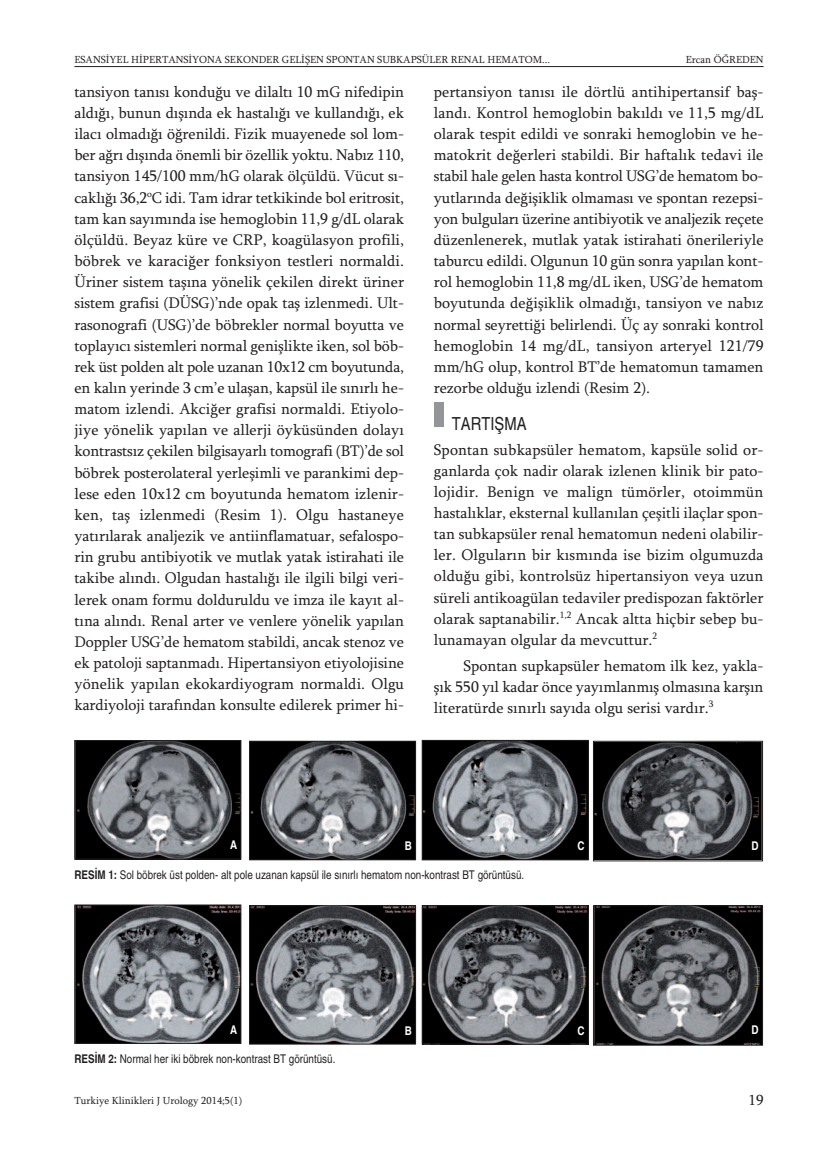
<style>
.page{position:relative;width:838px;height:1170px;background:#fff}
.page>*{position:absolute;margin:0;border:0;box-sizing:border-box;transform-origin:0 0}
.t1{font:condensed 18px "Helvetica";color:#231f20}
.t2{font:15.75px/21.1px "Sylfaen";letter-spacing:-.005em;color:#231f20;text-align:justify}
.t3{font:15px "Sylfaen";color:#231f20}
.t4{font:condensed 12px "Helvetica";color:#231f20}
.t5{font:700 condensed 12px "Helvetica";color:#fff}
.t6{font:10.5px "Sylfaen";color:#231f20}
.s1{font-weight:700}
</style>
<div class="page">
<hr style="left:74px;top:66px;width:689px;height:1px;background:#231f20">
<div style="left:434px;top:402px;width:9px;height:24px;background:#939598"></div>
<img style="left:595px;top:907px;width:166px;height:136px">
<div style="left:593px;top:905px;width:170px;height:140px;border:1px solid #231f20"></div>
<img style="left:424px;top:907px;width:162px;height:135px">
<div style="left:422px;top:905px;width:166px;height:139px;border:1px solid #231f20"></div>
<img style="left:251px;top:907px;width:163px;height:135px">
<div style="left:249px;top:905px;width:167px;height:139px;border:1px solid #231f20"></div>
<img style="left:76px;top:906px;width:163px;height:135px">
<div style="left:74px;top:904px;width:167px;height:139px;border:1px solid #231f20"></div>
<img style="left:595px;top:742px;width:166px;height:117px">
<div style="left:593px;top:740px;width:170px;height:121px;border:1px solid #231f20"></div>
<img style="left:424px;top:742px;width:162px;height:116px">
<div style="left:422px;top:740px;width:166px;height:120px;border:1px solid #231f20"></div>
<img style="left:251px;top:742px;width:163px;height:116px">
<div style="left:249px;top:740px;width:167px;height:120px;border:1px solid #231f20"></div>
<img style="left:76px;top:742px;width:163px;height:115px">
<div style="left:74px;top:740px;width:167px;height:119px;border:1px solid #231f20"></div>
<p class="t6" style="left:74px;top:53px;width:477px">ESANSİYEL HİPERTANSİYONA SEKONDER GELİŞEN SPONTAN SUBKAPSÜLER RENAL HEMATOM...</p>
<p class="t6" style="left:685px;top:53px;width:79px">Ercan ÖĞREDEN</p>
<p class="t2" style="left:74px;top:81px;width:331px">tansiyon tanısı konduğu ve dilaltı 10 mG nifedipin aldığı, bunun dışında ek hastalığı ve kullandığı, ek ilacı olmadığı öğrenildi. Fizik muayenede sol lom&shy;ber ağrı dışında önemli bir özellik yoktu. Nabız 110, tansiyon 145/100 mm/hG olarak ölçüldü. Vücut sı&shy;caklığı 36,2<sup>o</sup>C idi. Tam idrar tetkikinde bol eritrosit, tam kan sayımında ise hemoglobin 11,9 g/dL olarak ölçüldü. Beyaz küre ve CRP, koagülasyon profili, böbrek ve karaciğer fonksiyon testleri normaldi.<br>Üriner sistem taşına yönelik çekilen direkt üriner sistem grafisi (DÜSG)’nde opak taş izlenmedi. Ult&shy;rasonografi (USG)’de böbrekler normal boyutta ve toplayıcı sistemleri normal genişlikte iken, sol böb&shy;rek üst polden alt pole uzanan 10x12 cm boyutunda, en kalın yerinde 3 cm’e ulaşan, kapsül ile sınırlı he&shy;matom izlendi. Akciğer grafisi normaldi. Etiyolo&shy;jiye yönelik yapılan ve allerji öyküsünden dolayı kontrastsız çekilen bilgisayarlı tomografi (BT)’de sol böbrek posterolateral yerleşimli ve parankimi dep&shy;lese eden 10x12 cm boyutunda hematom izlenir&shy;ken, taş izlenmedi (Resim 1). Olgu hastaneye yatırılarak analjezik ve antiinflamatuar, sefalospo&shy;rin grubu antibiyotik ve mutlak yatak istirahati ile takibe alındı. Olgudan hastalığı ile ilgili bilgi veri&shy;lerek onam formu dolduruldu ve imza ile kayıt al&shy;tına alındı. Renal arter ve venlere yönelik yapılan Doppler USG’de hematom stabildi, ancak stenoz ve ek patoloji saptanmadı. Hipertansiyon etiyolojisine yönelik yapılan ekokardiyogram normaldi. Olgu kardiyoloji tarafından konsulte edilerek primer hi-</p>
<p class="t2" style="left:434px;top:81px;width:331px">pertansiyon tanısı ile dörtlü antihipertansif baş&shy;landı. Kontrol hemoglobin bakıldı ve 11,5 mg/dL olarak tespit edildi ve sonraki hemoglobin ve he&shy;matokrit değerleri stabildi. Bir haftalık tedavi ile stabil hale gelen hasta kontrol USG’de hematom bo&shy;yutlarında değişiklik olmaması ve spontan rezepsi&shy;yon bulguları üzerine antibiyotik ve analjezik reçete düzenlenerek, mutlak yatak istirahati önerileriyle taburcu edildi. Olgunun 10 gün sonra yapılan kont&shy;rol hemoglobin 11,8 mg/dL iken, USG’de hematom boyutunda değişiklik olmadığı, tansiyon ve nabız normal seyrettiği belirlendi. Üç ay sonraki kontrol hemoglobin 14 mg/dL, tansiyon arteryel 121/79 mm/hG olup, kontrol BT’de hematomun tamamen rezorbe olduğu izlendi (Resim 2).</p>
<p class="t1" style="left:452px;top:413px;width:76px">TARTIŞMA</p>
<p class="t2" style="left:434px;top:439px;width:331px">Spontan subkapsüler hematom, kapsüle solid or&shy;ganlarda çok nadir olarak izlenen klinik bir pato&shy;lojidir. Benign ve malign tümörler, otoimmün hastalıklar, eksternal kullanılan çeşitli ilaçlar spon&shy;tan subkapsüler renal hematomun nedeni olabilir&shy;ler. Olguların bir kısmında ise bizim olgumuzda olduğu gibi, kontrolsüz hipertansiyon veya uzun süreli antikoagülan tedaviler predispozan faktörler olarak saptanabilir.<sup>1,2</sup> Ancak altta hiçbir sebep bu&shy;lunamayan olgular da mevcuttur.<sup>2</sup></p>
<p class="t2" style="left:434px;top:654px;width:331px;text-indent:30px">Spontan supkapsüler hematom ilk kez, yakla&shy;şık 550 yıl kadar önce yayımlanmış olmasına karşın literatürde sınırlı sayıda olgu serisi vardır.<sup>3</sup></p>
<p class="t5" style="left:230px;top:838px;width:9px">A</p>
<p class="t5" style="left:405px;top:839px;width:9px">B</p>
<p class="t5" style="left:577px;top:839px;width:9px">C</p>
<p class="t5" style="left:751px;top:838px;width:9px">D</p>
<p class="t4" style="left:74px;top:867px;width:451px"><span class="s1">RESİM 1:</span> Sol böbrek üst polden- alt pole uzanan kapsül ile sınırlı hematom non-kontrast BT görüntüsü.</p>
<p class="t5" style="left:230px;top:1022px;width:9px">A</p>
<p class="t5" style="left:405px;top:1023px;width:9px">B</p>
<p class="t5" style="left:577px;top:1023px;width:9px">C</p>
<p class="t5" style="left:751px;top:1022px;width:9px">D</p>
<p class="t4" style="left:74px;top:1051px;width:262px"><span class="s1">RESİM 2:</span> Normal her iki böbrek non-kontrast BT görüntüsü.</p>
<p class="t6" style="left:74px;top:1094px;width:169px">Turkiye Klinikleri J Urology 2014;5(1)</p>
<p class="t3" style="left:748px;top:1091px;width:16px">19</p>
</div>
